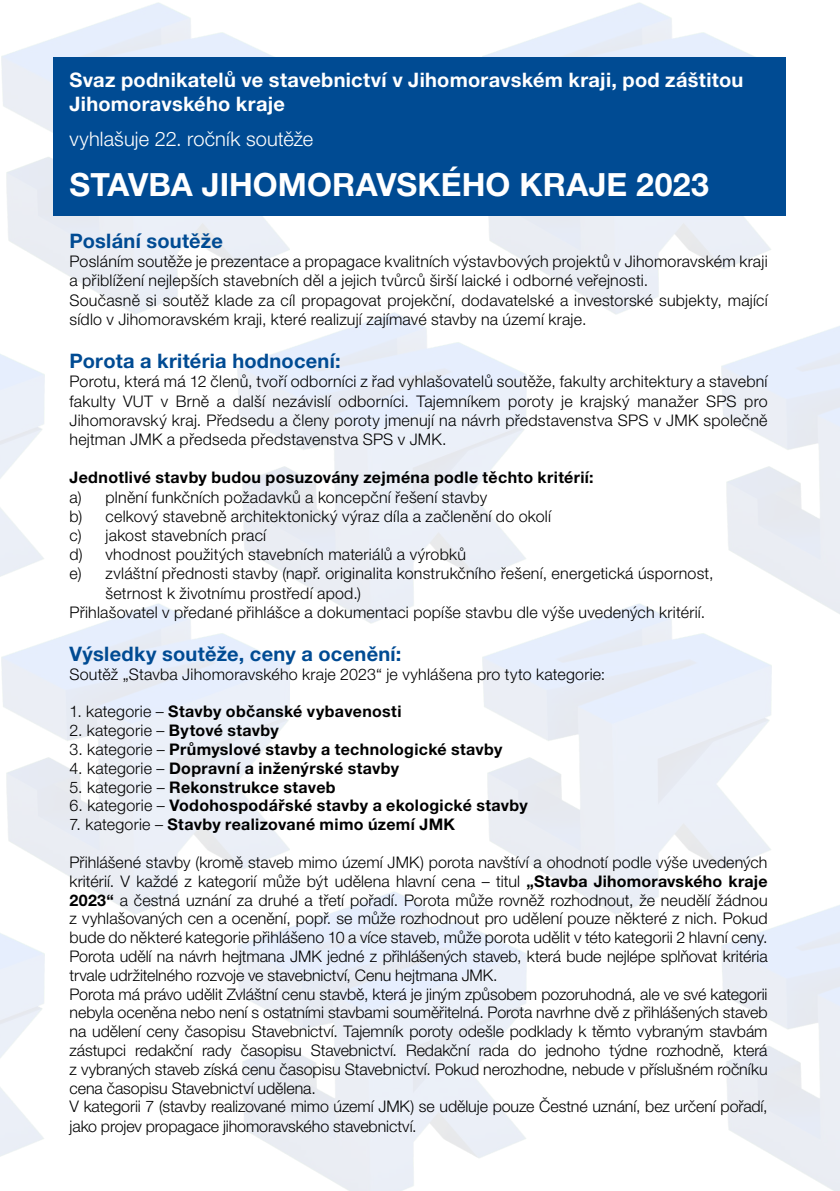
<style>
.page{position:relative;width:840px;height:1191px;background:#fff}
.page>*{position:absolute;margin:0;border:0;box-sizing:border-box;transform-origin:0 0}
.t1{font:700 32px "Helvetica Neue LT Pro";color:#fff}
.t2{font:700 20px/24px "Helvetica Neue LT Pro";letter-spacing:.015em;color:#fff}
.t3{font:700 20px "Helvetica Neue LT Pro";letter-spacing:.015em;color:#004b93}
.t4{font:300 20px "Helvetica Neue LT Pro";letter-spacing:.005em;color:#fff}
.t5{font:300 16px/18.8px "Helvetica Neue LT Pro";letter-spacing:.005em;color:#000}
.t6{font:700 16px "Helvetica Neue LT Pro";letter-spacing:.02em;color:#000}
.s1{font-weight:300}
.s2{font-weight:700}
</style>
<div class="page">
<img style="left:1px;top:2px;width:289px;height:313px">
<img style="left:482px;top:2px;width:289px;height:313px">
<div style="left:54px;top:57px;width:731px;height:158px;background:#004b93"></div>
<p class="t2" style="left:69px;top:67px;width:675px">Svaz podnikatelů ve stavebnictví v Jihomoravském kraji, pod záštitou<br>Jihomoravského kraje</p>
<p class="t4" style="left:69px;top:127px;width:245px">vyhlašuje 22. ročník soutěže</p>
<h1 class="t1" style="left:69px;top:164px;width:640px">STAVBA JIHOMORAVSKÉHO KRAJE 2023</h1>
<p class="t3" style="left:69px;top:228px;width:155px">Poslání soutěže</p>
<p class="t5" style="left:69px;top:252px;width:699px">Posláním soutěže je prezentace a propagace kvalitních výstavbových projektů v Jihomoravském kraji a přiblížení nejlepších stavebních děl a jejich tvůrců širší laické i odborné veřejnosti.<br>Současně si soutěž klade za cíl propagovat projekční, dodavatelské a investorské subjekty, mající sídlo v Jihomoravském kraji, které realizují zajímavé stavby na území kraje.</p>
<p class="t3" style="left:69px;top:348px;width:272px">Porota a kritéria hodnocení:</p>
<p class="t5" style="left:69px;top:372px;width:699px;text-align:justify">Porotu, která má 12 členů, tvoří odborníci z řad vyhlašovatelů soutěže, fakulty architektury a stavební fakulty VUT v Brně a další nezávislí odborníci. Tajemníkem poroty je krajský manažer SPS pro Jihomoravský kraj. Předsedu a členy poroty jmenují na návrh představenstva SPS v JMK společně hejtman JMK a předseda představenstva SPS v JMK.</p>
<p class="t6" style="left:69px;top:468px;width:525px">Jednotlivé stavby budou posuzovány zejména podle těchto kritérií:</p>
<p class="t5" style="left:69px;top:487px;width:419px">a) plnění funkčních požadavků a koncepční řešení stavby</p>
<p class="t5" style="left:69px;top:506px;width:482px">b) celkový stavebně architektonický výraz díla a začlenění do okolí</p>
<p class="t5" style="left:69px;top:525px;width:198px">c) jakost stavebních prací</p>
<p class="t5" style="left:69px;top:545px;width:398px">d) vhodnost použitých stavebních materiálů a výrobků</p>
<p class="t5" style="left:69px;top:564px;width:645px">e) zvláštní přednosti stavby (např. originalita konstrukčního řešení, energetická úspornost,</p>
<p class="t5" style="left:105px;top:583px;width:257px">šetrnost k životnímu prostředí apod.)</p>
<p class="t5" style="left:69px;top:602px;width:636px">Přihlašovatel v předané přihlášce a dokumentaci popíše stavbu dle výše uvedených kritérií.</p>
<p class="t3" style="left:69px;top:641px;width:333px">Výsledky soutěže, ceny a ocenění:</p>
<p class="t5" style="left:69px;top:664px;width:537px">Soutěž „Stavba Jihomoravského kraje 2023“ je vyhlášena pro tyto kategorie:</p>
<p class="t6" style="left:69px;top:702px;width:333px"><span class="s1">1. kategorie –</span> Stavby občanské vybavenosti</p>
<p class="t5" style="left:69px;top:721px;width:211px">2. kategorie – <span class="s2">Bytové stavby</span></p>
<p class="t6" style="left:69px;top:739px;width:434px"><span class="s1">3. kategorie –</span> Průmyslové stavby a technologické stavby</p>
<p class="t6" style="left:69px;top:758px;width:331px"><span class="s1">4. kategorie –</span> Dopravní a inženýrské stavby</p>
<p class="t6" style="left:69px;top:777px;width:267px"><span class="s1">5. kategorie –</span> Rekonstrukce staveb</p>
<p class="t6" style="left:69px;top:796px;width:459px"><span class="s1">6. kategorie –</span> Vodohospodářské stavby a ekologické stavby</p>
<p class="t6" style="left:69px;top:814px;width:387px"><span class="s1">7. kategorie –</span> Stavby realizované mimo území JMK</p>
<p class="t5" style="left:69px;top:852px;width:699px">Přihlášené stavby (kromě staveb mimo území JMK) porota navštíví a ohodnotí podle výše uvedených kritérií. V každé z kategorií může být udělena hlavní cena – titul <span class="s2">„Stavba Jihomoravského kraje 2023“</span> a čestná uznání za druhé a třetí pořadí. Porota může rovněž rozhodnout, že neudělí žádnou z vyhlašovaných cen a ocenění, popř. se může rozhodnout pro udělení pouze některé z nich. Pokud bude do některé kategorie přihlášeno 10 a více staveb, může porota udělit v této kategorii 2 hlavní ceny.<br>Porota udělí na návrh hejtmana JMK jedné z přihlášených staveb, která bude nejlépe splňovat kritéria trvale udržitelného rozvoje ve stavebnictví, Cenu hejtmana JMK.<br>Porota má právo udělit Zvláštní cenu stavbě, která je jiným způsobem pozoruhodná, ale ve své kategorii nebyla oceněna nebo není s ostatními stavbami souměřitelná. Porota navrhne dvě z přihlášených staveb na udělení ceny časopisu Stavebnictví. Tajemník poroty odešle podklady k těmto vybraným stavbám zástupci redakční rady časopisu Stavebnictví. Redakční rada do jednoho týdne rozhodně, která z vybraných staveb získá cenu časopisu Stavebnictví. Pokud nerozhodne, nebude v příslušném ročníku cena časopisu Stavebnictví udělena.<br>V kategorii 7 (stavby realizované mimo území JMK) se uděluje pouze Čestné uznání, bez určení pořadí, jako projev propagace jihomoravského stavebnictví.</p>
</div>
